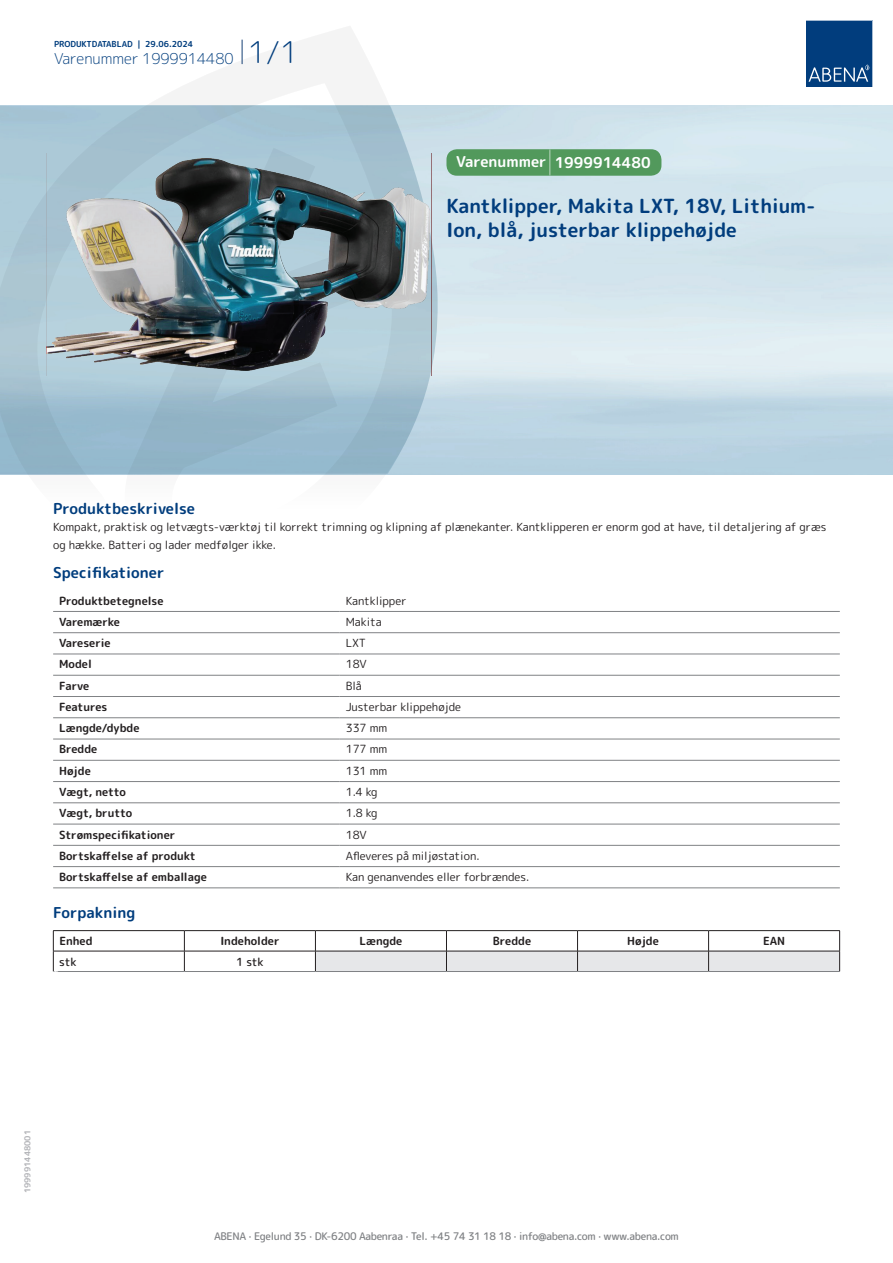
<style>
.page{position:relative;width:893px;height:1263px;background:#fff}
.page>*{position:absolute;margin:0;border:0;box-sizing:border-box;transform-origin:0 0}
.t1{font:700 19.5px/24px "Rounded Mplus 1 c";color:#013d7d}
.t2{font:700 15px "Rounded Mplus 1 c";color:#013d7d}
.t3{font:300 15px "Rounded Mplus 1 c";color:#013d7d}
.t4{font:700 15px "Rounded Mplus 1 c";color:#fff}
.t5{font:11.25px/18px "Rounded Mplus 1 c";color:#231f20}
.t6{font:700 11.25px "Rounded Mplus 1 c";color:#231f20}
.t7{font:500 11.25px "Rounded Mplus 1 c";letter-spacing:-.01em;color:#231f20}
.t8{font:500 10.5px "Rounded Mplus 1 c";letter-spacing:-.03em;color:#808285}
.t9{font:700 10.5px "Rounded Mplus 1 c";color:#fff}
.t10{font:700 8.25px "Rounded Mplus 1 c";color:#013d7d}
.t11{font:700 8.25px "Rounded Mplus 1 c";color:#b2b3b7}
.s1{font-size:30px}
.s2{font-size:25.5px}
</style>
<div class="page">
<svg style="left:0;top:26px;width:439px;height:449px"></svg>
<svg style="left:0;top:106px;width:438px;height:368px;background:#a1c0d0"></svg>
<svg style="left:242px;top:40px;width:1px;height:24px"></svg>
<svg style="left:806px;top:20px;width:67px;height:67px;background:#144b86"></svg>
<img style="left:47px;top:153px;width:384px;height:222px">
<hr style="left:53px;top:611px;width:287px;height:1px;background:#808285">
<hr style="left:340px;top:611px;width:500px;height:1px;background:#808285">
<hr style="left:53px;top:632px;width:287px;height:1px;background:#808285">
<hr style="left:340px;top:632px;width:500px;height:1px;background:#808285">
<hr style="left:53px;top:654px;width:287px;height:1px;background:#808285">
<hr style="left:340px;top:654px;width:500px;height:1px;background:#808285">
<hr style="left:53px;top:675px;width:287px;height:1px;background:#808285">
<hr style="left:340px;top:675px;width:500px;height:1px;background:#808285">
<hr style="left:53px;top:696px;width:287px;height:1px;background:#808285">
<hr style="left:340px;top:696px;width:500px;height:1px;background:#808285">
<hr style="left:53px;top:717px;width:287px;height:1px;background:#808285">
<hr style="left:340px;top:717px;width:500px;height:1px;background:#808285">
<hr style="left:53px;top:739px;width:287px;height:1px;background:#808285">
<hr style="left:340px;top:739px;width:500px;height:1px;background:#808285">
<hr style="left:53px;top:760px;width:287px;height:1px;background:#808285">
<hr style="left:340px;top:760px;width:500px;height:1px;background:#808285">
<hr style="left:53px;top:781px;width:287px;height:1px;background:#808285">
<hr style="left:340px;top:781px;width:500px;height:1px;background:#808285">
<hr style="left:53px;top:802px;width:287px;height:1px;background:#808285">
<hr style="left:340px;top:802px;width:500px;height:1px;background:#808285">
<hr style="left:53px;top:824px;width:287px;height:1px;background:#808285">
<hr style="left:340px;top:824px;width:500px;height:1px;background:#808285">
<hr style="left:53px;top:845px;width:287px;height:1px;background:#808285">
<hr style="left:340px;top:845px;width:500px;height:1px;background:#808285">
<hr style="left:53px;top:866px;width:287px;height:1px;background:#808285">
<hr style="left:340px;top:866px;width:500px;height:1px;background:#808285">
<hr style="left:53px;top:888px;width:287px;height:1px;background:#808285">
<hr style="left:340px;top:888px;width:500px;height:1px;background:#808285">
<hr style="left:53px;top:930px;width:131px;height:1px;background:#231f20">
<hr style="left:184px;top:930px;width:131px;height:1px;background:#231f20">
<hr style="left:315px;top:930px;width:131px;height:1px;background:#231f20">
<hr style="left:446px;top:930px;width:131px;height:1px;background:#231f20">
<hr style="left:577px;top:930px;width:132px;height:1px;background:#231f20">
<hr style="left:709px;top:930px;width:131px;height:1px;background:#231f20">
<hr style="left:53px;top:951px;width:131px;height:1px;background:#231f20">
<svg style="left:53px;top:931px;width:1px;height:40px"></svg>
<hr style="left:184px;top:951px;width:131px;height:1px;background:#231f20">
<svg style="left:184px;top:931px;width:1px;height:40px"></svg>
<svg style="left:315px;top:931px;width:525px;height:40px"></svg>
<hr style="left:53px;top:971px;width:131px;height:1px;background:#808285">
<hr style="left:184px;top:971px;width:131px;height:1px;background:#808285">
<hr style="left:315px;top:971px;width:131px;height:1px;background:#808285">
<hr style="left:446px;top:971px;width:131px;height:1px;background:#808285">
<hr style="left:577px;top:971px;width:132px;height:1px;background:#808285">
<hr style="left:709px;top:971px;width:131px;height:1px;background:#808285">
<div style="left:446px;top:149px;width:215px;height:27px;background:#52995c;border-radius:10px"></div>
<p class="t10" style="left:54px;top:38px;width:141px">PRODUKTDATABLAD | 29.06.2024</p>
<h2 class="t3" style="left:54px;top:48px;width:246px">Varenummer 1999914480 <span class="s1">1/1</span></h2>
<h2 class="t4" style="left:456px;top:152px;width:196px">Varenummer <span class="s2">|</span> 1999914480</h2>
<h1 class="t1" style="left:446px;top:194px;width:370px">Kantklipper, Makita LXT, 18V, Lithium-<br>Ion, blå, justerbar klippehøjde</h1>
<h2 class="t2" style="left:53px;top:498px;width:143px">Produktbeskrivelse</h2>
<p class="t5" style="left:53px;top:517px;width:775px">Kompakt, praktisk og letvægts-værktøj til korrekt trimning og klipning af plænekanter. Kantklipperen er enorm god at have, til detaljering af græs og hække. Batteri og lader medfølger ikke.</p>
<h2 class="t2" style="left:53px;top:562px;width:113px">Specifikationer</h2>
<p class="t6" style="left:59px;top:592px;width:106px">Produktbetegnelse</p>
<p class="t5" style="left:346px;top:591px;width:62px">Kantklipper</p>
<p class="t6" style="left:59px;top:614px;width:62px">Varemærke</p>
<p class="t5" style="left:346px;top:613px;width:38px">Makita</p>
<p class="t6" style="left:59px;top:635px;width:53px">Vareserie</p>
<p class="t5" style="left:346px;top:634px;width:22px">LXT</p>
<p class="t6" style="left:59px;top:656px;width:34px">Model</p>
<p class="t5" style="left:346px;top:655px;width:23px">18V</p>
<p class="t6" style="left:59px;top:678px;width:32px">Farve</p>
<p class="t5" style="left:346px;top:676px;width:18px">Blå</p>
<p class="t6" style="left:59px;top:699px;width:50px">Features</p>
<p class="t5" style="left:346px;top:698px;width:117px">Justerbar klippehøjde</p>
<p class="t6" style="left:59px;top:720px;width:82px">Længde/dybde</p>
<p class="t5" style="left:346px;top:719px;width:43px">337 mm</p>
<p class="t6" style="left:59px;top:741px;width:40px">Bredde</p>
<p class="t5" style="left:346px;top:740px;width:43px">177 mm</p>
<p class="t6" style="left:59px;top:763px;width:33px">Højde</p>
<p class="t5" style="left:346px;top:762px;width:43px">131 mm</p>
<p class="t6" style="left:59px;top:784px;width:68px">Vægt, netto</p>
<p class="t5" style="left:346px;top:783px;width:33px">1.4 kg</p>
<p class="t6" style="left:59px;top:805px;width:75px">Vægt, brutto</p>
<p class="t5" style="left:346px;top:804px;width:33px">1.8 kg</p>
<p class="t6" style="left:59px;top:826px;width:118px">Strømspecifikationer</p>
<p class="t5" style="left:346px;top:825px;width:23px">18V</p>
<p class="t6" style="left:59px;top:848px;width:138px">Bortskaffelse af produkt</p>
<p class="t5" style="left:346px;top:847px;width:135px">Afleveres på miljøstation.</p>
<p class="t6" style="left:59px;top:869px;width:149px">Bortskaffelse af emballage</p>
<p class="t5" style="left:346px;top:868px;width:185px">Kan genanvendes eller forbrændes.</p>
<h2 class="t2" style="left:53px;top:902px;width:84px">Forpakning</h2>
<p class="t6" style="left:59px;top:933px;width:35px">Enhed</p>
<p class="t6" style="left:220px;top:933px;width:61px">Indeholder</p>
<p class="t6" style="left:359px;top:933px;width:44px">Længde</p>
<p class="t6" style="left:493px;top:933px;width:40px">Bredde</p>
<p class="t6" style="left:627px;top:933px;width:33px">Højde</p>
<p class="t6" style="left:763px;top:933px;width:24px">EAN</p>
<p class="t7" style="left:59px;top:953px;width:19px">stk</p>
<p class="t7" style="left:236px;top:953px;width:29px">1 stk</p>
<p class="t9" style="left:53px;top:967px;width:7px">*</p>
<p class="t11" style="left:22px;top:1193px;width:65px;rotate:-90deg">199991448001</p>
<p class="t8" style="left:214px;top:1229px;width:466px">ABENA · Egelund 35 · DK-6200 Aabenraa · Tel. +45 74 31 18 18 · info@abena.com · www.abena.com</p>
</div>
